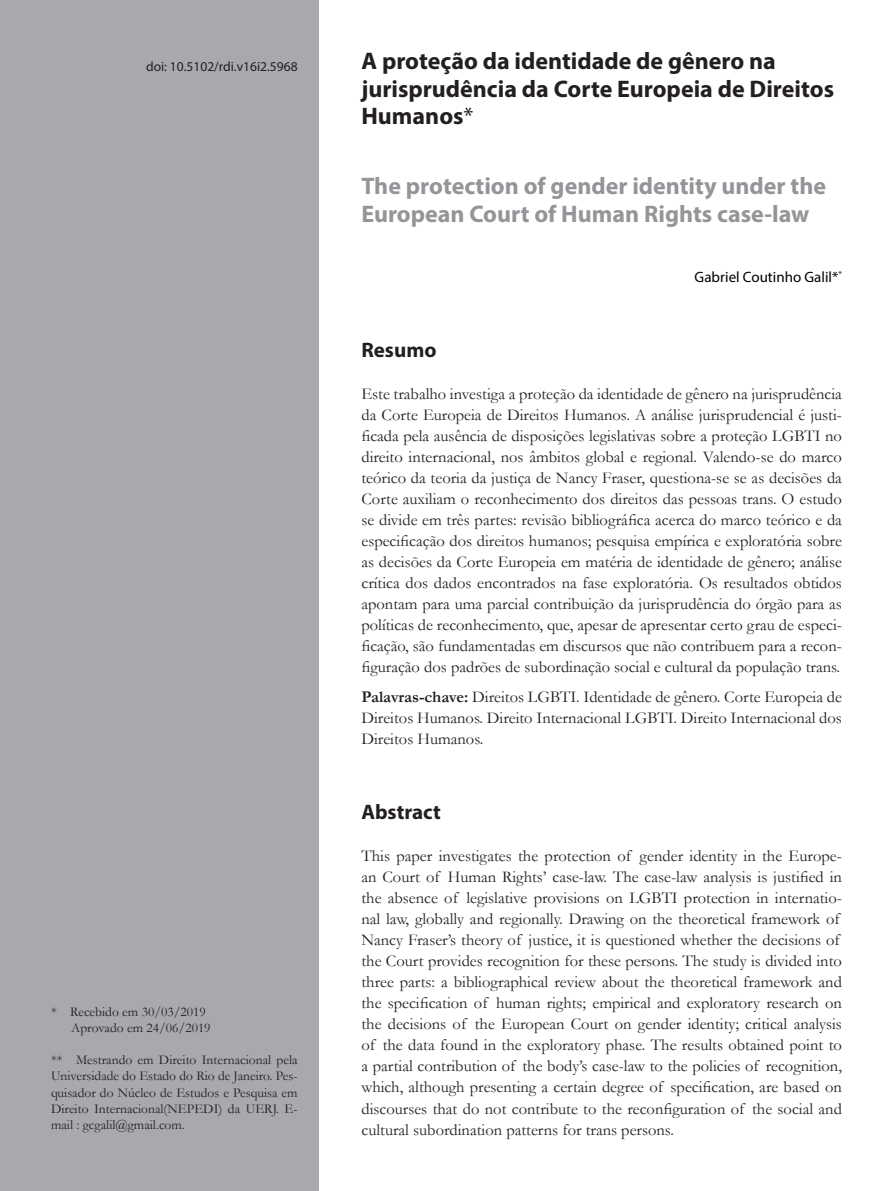
<style>
.page{position:relative;width:893px;height:1191px;background:#fff}
.page>*{position:absolute;margin:0;border:0;box-sizing:border-box;transform-origin:0 0}
.Tit{font:700 24px/27.6px "Myriad Pro";color:#231f20}
.Tit2{font:700 24px/27.6px "Myriad Pro";color:#939598}
.subt_resumo{font:700 21px "Myriad Pro";color:#231f20}
.text_sem_recuo{font:16.5px/21px "Garamond";color:#231f20;text-align:justify}
.Myriad_10{font:15px "Myriad Pro";color:#000}
.rodape{font:13.5px/16.2px "Garamond";color:#231f20;text-align:justify}
.Doi{font:13.5px "Myriad Pro";color:#231f20}
.s1{font-weight:400}
.s2{font-weight:700}
</style>
<div class="page">
<div style="left:0;top:0;width:319px;height:1191px;background:#a8a9ad"></div>
<p class="Doi" style="left:146px;top:58px;width:153px">doi: 10.5102/rdi.v16i2.5968</p>
<p class="Tit" style="left:361px;top:46px;width:474px">A proteção da identidade de gênero na jurisprudência da Corte Europeia de Direitos<br>Humanos<span class="s1">*</span></p>
<p class="Tit2" style="left:361px;top:172px;width:466px">The protection of gender identity under the<br>European Court of Human Rights case-law</p>
<p class="Myriad_10" style="left:695px;top:267px;width:149px">Gabriel Coutinho Galil*<sup>*</sup></p>
<p class="rodape" style="left:51px;top:1003px;width:156px">* Recebido em 30/03/2019</p>
<p class="rodape" style="left:71px;top:1019px;width:141px">Aprovado em 24/06/2019</p>
<p class="rodape" style="left:51px;top:1051px;width:248px">** Mestrando em Direito Internacional pela Universidade do Estado do Rio de Janeiro. Pes&shy;quisador do Núcleo de Estudos e Pesquisa em Direito Internacional(NEPEDI) da UERJ. E&shy;mail : gcgalil@gmail.com.</p>
<p class="subt_resumo" style="left:361px;top:336px;width:77px">Resumo</p>
<p class="text_sem_recuo" style="left:361px;top:383px;width:482px">Este trabalho investiga a proteção da identidade de gênero na jurisprudência da Corte Europeia de Direitos Humanos. A análise jurisprudencial é justi&shy;ficada pela ausência de disposições legislativas sobre a proteção LGBTI no direito internacional, nos âmbitos global e regional. Valendo-se do marco teórico da teoria da justiça de Nancy Fraser, questiona-se se as decisões da Corte auxiliam o reconhecimento dos direitos das pessoas trans. O estudo se divide em três partes: revisão bibliográfica acerca do marco teórico e da especificação dos direitos humanos; pesquisa empírica e exploratória sobre as decisões da Corte Europeia em matéria de identidade de gênero; análise crítica dos dados encontrados na fase exploratória. Os resultados obtidos apontam para uma parcial contribuição da jurisprudência do órgão para as políticas de reconhecimento, que, apesar de apresentar certo grau de especi&shy;ficação, são fundamentadas em discursos que não contribuem para a recon&shy;figuração dos padrões de subordinação social e cultural da população trans.</p>
<p class="text_sem_recuo" style="left:361px;top:686px;width:482px"><span class="s2">Palavras-chave:</span> Direitos LGBTI. Identidade de gênero. Corte Europeia de Direitos Humanos. Direito Internacional LGBTI. Direito Internacional dos Direitos Humanos.</p>
<p class="subt_resumo" style="left:361px;top:798px;width:81px">Abstract</p>
<p class="text_sem_recuo" style="left:361px;top:845px;width:482px;text-align:left">This paper investigates the protection of gender identity in the Europe&shy;an Court of Human Rights’ case-law. The case-law analysis is justified in the absence of legislative provisions on LGBTI protection in internatio&shy;nal law, globally and regionally. Drawing on the theoretical framework of Nancy Fraser’s theory of justice, it is questioned whether the decisions of the Court provides recognition for these persons. The study is divided into three parts: a bibliographical review about the theoretical framework and the specification of human rights; empirical and exploratory research on the decisions of the European Court on gender identity; critical analysis of the data found in the exploratory phase. The results obtained point to a partial contribution of the body’s case-law to the policies of recognition, which, although presenting a certain degree of specification, are based on discourses that do not contribute to the reconfiguration of the social and cultural subordination patterns for trans persons.</p>
</div>
